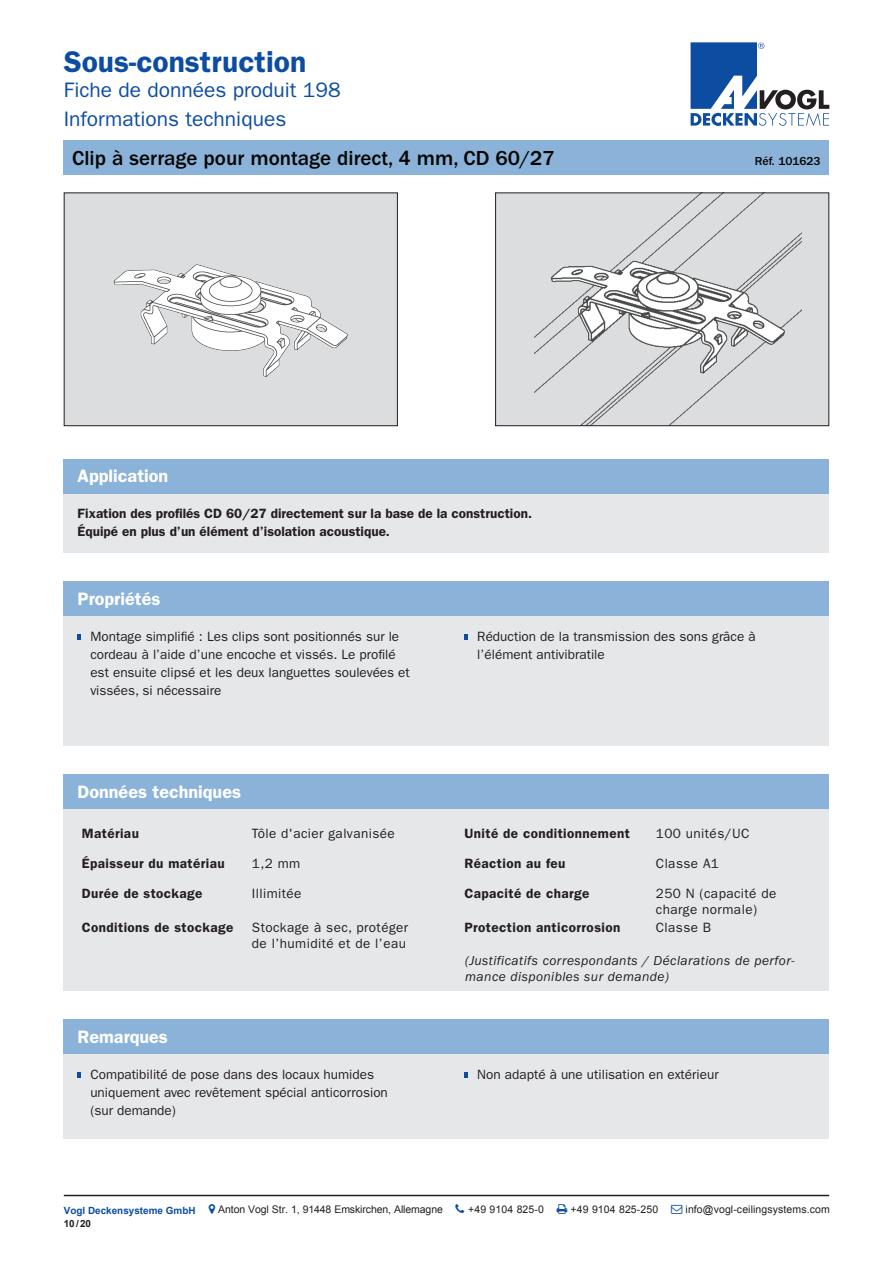
<style>
.page{position:relative;width:893px;height:1263px;background:#fff}
.page>*{position:absolute;margin:0;border:0;box-sizing:border-box;transform-origin:0 0}
.t1{font:600 30px "ITC Franklin Gothic Std";color:#0d4da1}
.t2{font:21px/28.5px "ITC Franklin Gothic Std";color:#0d4da1}
.t3{font:500 21px "ITC Franklin Gothic Std";color:#040503}
.t4{font:600 18px "ITC Franklin Gothic Std";color:#fff}
.t5{font:13.5px/18px "ITC Franklin Gothic Std";color:#231f20}
.t6{font:600 13.5px "ITC Franklin Gothic Std";letter-spacing:.03em;color:#231f20}
.t7{font:13.5px/16.2px "ITC Franklin Gothic Std";letter-spacing:.03em;color:#231f20}
.t8{font:600 13.5px/18px "ITC Franklin Gothic Std";color:#231f20}
.t9{font:italic 13.5px/16.2px "ITC Franklin Gothic Std";letter-spacing:.03em;color:#231f20}
.t10{font:500 12px "ITC Franklin Gothic Std";color:#040503}
.t11{font:10.5px "Arial";letter-spacing:.01em;color:#231f20}
.t12{font:10.5px "Arial";letter-spacing:-.01em;color:#231f20}
.t13{font:700 9.9px "Arial";color:#0d4da1}
.t14{font:700 9.9px "Arial";color:#231f20}
</style>
<div class="page">
<div style="left:64px;top:140px;width:765px;height:34px;background:#8bb3d9"></div>
<svg style="left:691px;top:42px;width:138px;height:84px"></svg>
<div style="left:64px;top:493px;width:765px;height:59px;background:#e6e7e9"></div>
<div style="left:64px;top:459px;width:765px;height:34px;background:#8bb3d9"></div>
<div style="left:64px;top:1053px;width:765px;height:86px;background:#e6e7e9"></div>
<div style="left:64px;top:1019px;width:765px;height:34px;background:#8bb3d9"></div>
<div style="left:64px;top:809px;width:765px;height:181px;background:#e6e7e9"></div>
<div style="left:64px;top:775px;width:765px;height:34px;background:#8bb3d9"></div>
<div style="left:64px;top:193px;width:333px;height:233px;background:#dcdddf"></div>
<div style="left:64px;top:616px;width:765px;height:130px;background:#e6e7e9"></div>
<div style="left:64px;top:581px;width:765px;height:35px;background:#8bb3d9"></div>
<div style="left:496px;top:193px;width:333px;height:233px;background:#dcdddf"></div>
<img style="left:535px;top:194px;width:267px;height:230px">
<div style="left:495px;top:192px;width:334px;height:234px;border:1px solid #231f20"></div>
<img style="left:114px;top:192px;width:234px;height:234px">
<svg style="left:78px;top:634px;width:3px;height:5px"></svg>
<svg style="left:465px;top:634px;width:3px;height:5px"></svg>
<svg style="left:78px;top:1072px;width:3px;height:5px"></svg>
<svg style="left:465px;top:1072px;width:3px;height:5px"></svg>
<hr style="left:64px;top:1195px;width:765px;height:1px;background:#231f20">
<h1 class="t1" style="left:64px;top:44px;width:244px">Sous-construction</h1>
<h2 class="t2" style="left:64px;top:76px;width:278px">Fiche de données produit 198<br>Informations techniques</h2>
<h2 class="t3" style="left:72px;top:146px;width:484px">Clip à serrage pour montage direct, 4 mm, CD 60/27</h2>
<p class="t10" style="left:755px;top:154px;width:67px">Réf. 101623</p>
<h3 class="t4" style="left:78px;top:465px;width:92px">Application</h3>
<p class="t8" style="left:78px;top:504px;width:456px">Fixation des profilés CD 60/27 directement sur la base de la construction.<br>Équipé en plus d’un élément d’isolation acoustique.</p>
<h3 class="t4" style="left:78px;top:588px;width:84px">Propriétés</h3>
<p class="t5" style="left:90px;top:627px;width:321px">Montage simplifié : Les clips sont positionnés sur le cordeau à l’aide d’une encoche et vissés. Le profilé est ensuite clipsé et les deux languettes soulevées et vissées, si nécessaire</p>
<p class="t5" style="left:477px;top:627px;width:280px">Réduction de la transmission des sons grâce à l’élément antivibratile</p>
<h3 class="t4" style="left:78px;top:781px;width:165px">Données techniques</h3>
<p class="t6" style="left:82px;top:826px;width:59px">Matériau</p>
<p class="t7" style="left:252px;top:826px;width:144px">Tôle d'acier galvanisée</p>
<p class="t6" style="left:465px;top:826px;width:167px">Unité de conditionnement</p>
<p class="t7" style="left:656px;top:826px;width:95px">100 unités/UC</p>
<p class="t6" style="left:82px;top:855px;width:144px">Épaisseur du matériau</p>
<p class="t5" style="left:252px;top:854px;width:50px">1,2 mm</p>
<p class="t6" style="left:465px;top:855px;width:102px">Réaction au feu</p>
<p class="t7" style="left:656px;top:855px;width:65px">Classe A1</p>
<p class="t6" style="left:82px;top:885px;width:122px">Durée de stockage</p>
<p class="t7" style="left:252px;top:885px;width:51px">Illimitée</p>
<p class="t6" style="left:464px;top:885px;width:126px">Capacité de charge</p>
<p class="t7" style="left:656px;top:885px;width:122px">250 N (capacité de charge normale)</p>
<p class="t6" style="left:82px;top:919px;width:153px">Conditions de stockage</p>
<p class="t7" style="left:252px;top:919px;width:158px">Stockage à sec, protéger de l’humidité et de l’eau</p>
<p class="t6" style="left:464px;top:919px;width:157px">Protection anticorrosion</p>
<p class="t5" style="left:656px;top:918px;width:57px">Classe B</p>
<p class="t9" style="left:465px;top:952px;width:331px">(Justificatifs correspondants / Déclarations de perfor&shy;mance disponibles sur demande)</p>
<h3 class="t4" style="left:78px;top:1026px;width:92px">Remarques</h3>
<p class="t5" style="left:90px;top:1065px;width:299px">Compatibilité de pose dans des locaux humides uniquement avec revêtement spécial anticorrosion (sur demande)</p>
<p class="t5" style="left:477px;top:1065px;width:243px">Non adapté à une utilisation en extérieur</p>
<p class="t13" style="left:64px;top:1203px;width:133px">Vogl Deckensysteme GmbH</p>
<p class="t12" style="left:218px;top:1202px;width:226px">Anton Vogl Str. 1, 91448 Emskirchen, Allemagne</p>
<p class="t11" style="left:468px;top:1202px;width:77px">+49 9104 825-0</p>
<p class="t11" style="left:571px;top:1202px;width:89px">+49 9104 825-250</p>
<p class="t11" style="left:686px;top:1202px;width:146px">info@vogl-ceilingsystems.com</p>
<p class="t14" style="left:64px;top:1217px;width:29px">10/20</p>
</div>
